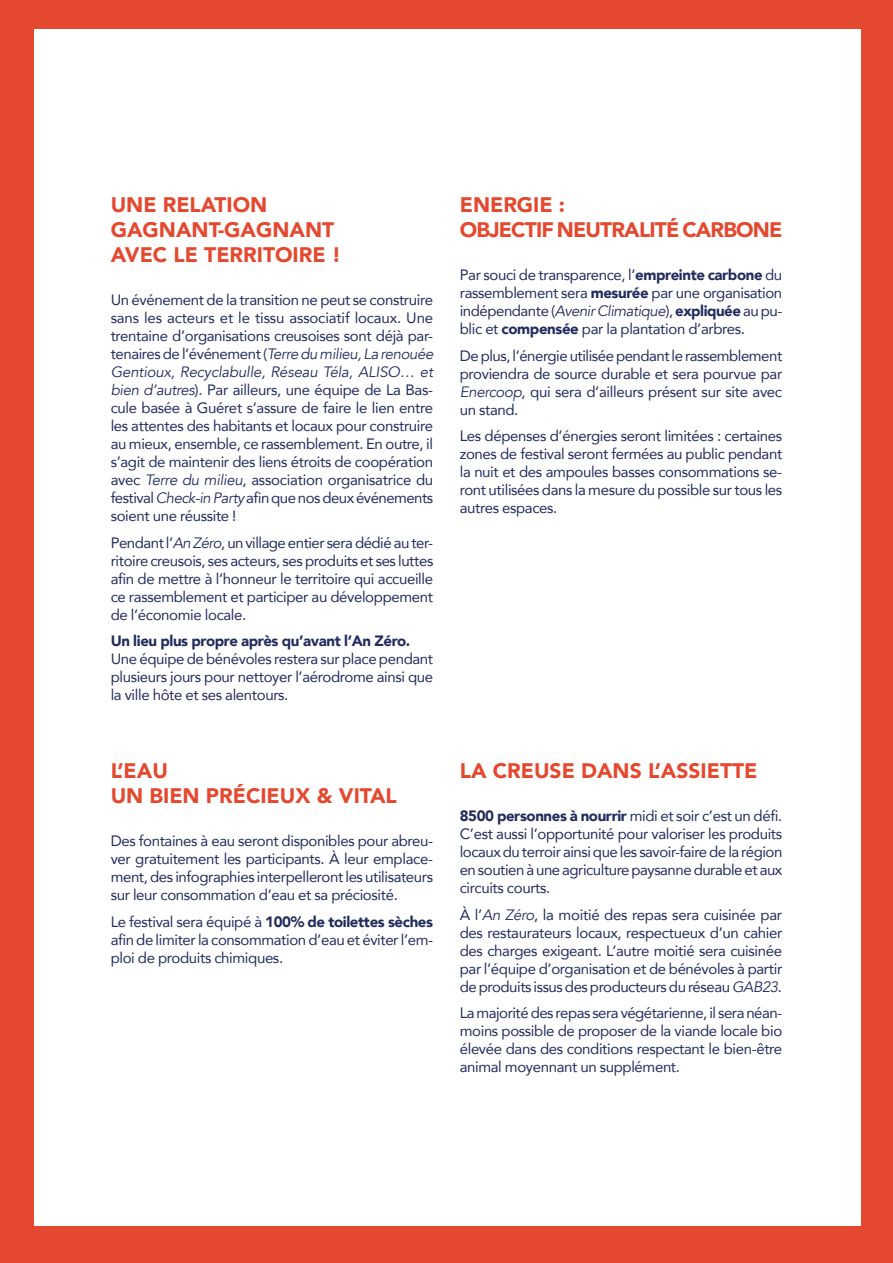
<style>
.page{position:relative;width:893px;height:1263px;background:#e44930}
.page>*{position:absolute;margin:0;border:0;box-sizing:border-box;transform-origin:0 0}
.t1{font:900 21px/25.2px "Avenir";color:#e44930}
.t2{font:900 21px/25.2px "Avenir";letter-spacing:-.04em;color:#e44930}
.t3{font:15px/18px "Avenir";letter-spacing:-.025em;color:#222d5e;text-align:justify}
.t4{font:900 15px "Avenir";letter-spacing:-.025em;color:#222d5e}
.s1{font-style:italic}
.s2{font-weight:900}
</style>
<div class="page">
<div style="left:34px;top:30px;width:827px;height:1196px;background:#fff"></div>
<h1 class="t1" style="left:111px;top:191px;width:232px">UNE RELATION<br>GAGNANT-GAGNANT<br>AVEC LE TERRITOIRE !</h1>
<p class="t3" style="left:111px;top:291px;width:324px">Un événement de la transition ne peut se construire sans les acteurs et le tissu associatif locaux. Une trentaine d’organisations creusoises sont déjà par&shy;tenaires de l’événement (<span class="s1">Terre du milieu, La renouée Gentioux, Recyclabulle, Réseau Téla, ALISO… et bien d’autres</span>). Par ailleurs, une équipe de La Bas&shy;cule basée à Guéret s’assure de faire le lien entre les attentes des habitants et locaux pour construire au mieux, ensemble, ce rassemblement. En outre, il s’agit de maintenir des liens étroits de coopération avec <span class="s1">Terre du milieu</span>, association organisatrice du festival <span class="s1">Check-in Party</span> afin que nos deux événements soient une réussite !</p>
<p class="t3" style="left:111px;top:533px;width:324px">Pendant l’<span class="s1">An Zéro</span>, un village entier sera dédié au ter&shy;ritoire creusois, ses acteurs, ses produits et ses luttes afin de mettre à l’honneur le territoire qui accueille ce rassemblement et participer au développement de l’économie locale.</p>
<p class="t4" style="left:111px;top:628px;width:301px">Un lieu plus propre après qu’avant l’An Zéro.</p>
<p class="t3" style="left:111px;top:650px;width:324px">Une équipe de bénévoles restera sur place pendant plusieurs jours pour nettoyer l’aérodrome ainsi que la ville hôte et ses alentours.</p>
<h1 class="t1" style="left:111px;top:757px;width:288px">L’EAU<br>UN BIEN PRÉCIEUX &amp; VITAL</h1>
<p class="t3" style="left:111px;top:832px;width:324px">Des fontaines à eau seront disponibles pour abreu&shy;ver gratuitement les participants. À leur emplace&shy;ment, des infographies interpelleront les utilisateurs sur leur consommation d’eau et sa préciosité.</p>
<p class="t3" style="left:111px;top:912px;width:324px">Le festival sera équipé à <span class="s2">100% de toilettes sèches </span>afin de limiter la consommation d’eau et éviter l’em&shy;ploi de produits chimiques.</p>
<h1 class="t2" style="left:460px;top:191px;width:324px">ENERGIE :<br>OBJECTIF NEUTRALITÉ CARBONE</h1>
<p class="t3" style="left:460px;top:265px;width:324px">Par souci de transparence, l’<span class="s2">empreinte carbone</span> du rassemblement sera <span class="s2">mesurée</span> par une organisation indépendante (<span class="s1">Avenir Climatique</span>), <span class="s2">expliquée</span> au pu&shy;blic et <span class="s2">compensée</span> par la plantation d’arbres.</p>
<p class="t3" style="left:460px;top:346px;width:324px">De plus, l’énergie utilisée pendant le rassemblement proviendra de source durable et sera pourvue par <span class="s1">Enercoop</span>, qui sera d’ailleurs présent sur site avec un stand.</p>
<p class="t3" style="left:460px;top:426px;width:324px">Les dépenses d’énergies seront limitées : certaines zones de festival seront fermées au public pendant la nuit et des ampoules basses consommations se&shy;ront utilisées dans la mesure du possible sur tous les autres espaces.</p>
<h1 class="t1" style="left:460px;top:757px;width:299px">LA CREUSE DANS L’ASSIETTE</h1>
<p class="t3" style="left:460px;top:806px;width:324px"><span class="s2">8500 personnes à nourrir</span> midi et soir c’est un défi.<br>C’est aussi l’opportunité pour valoriser les produits locaux du terroir ainsi que les savoir-faire de la région en soutien à une agriculture paysanne durable et aux circuits courts.</p>
<p class="t3" style="left:460px;top:905px;width:324px">À l’<span class="s1">An Zéro</span>, la moitié des repas sera cuisinée par des restaurateurs locaux, respectueux d’un cahier des charges exigeant. L’autre moitié sera cuisinée par l’équipe d’organisation et de bénévoles à partir de produits issus des producteurs du réseau <span class="s1">GAB23</span>.</p>
<p class="t3" style="left:460px;top:1003px;width:324px">La majorité des repas sera végétarienne, il sera néan&shy;moins possible de proposer de la viande locale bio élevée dans des conditions respectant le bien-être animal moyennant un supplément.</p>
</div>
